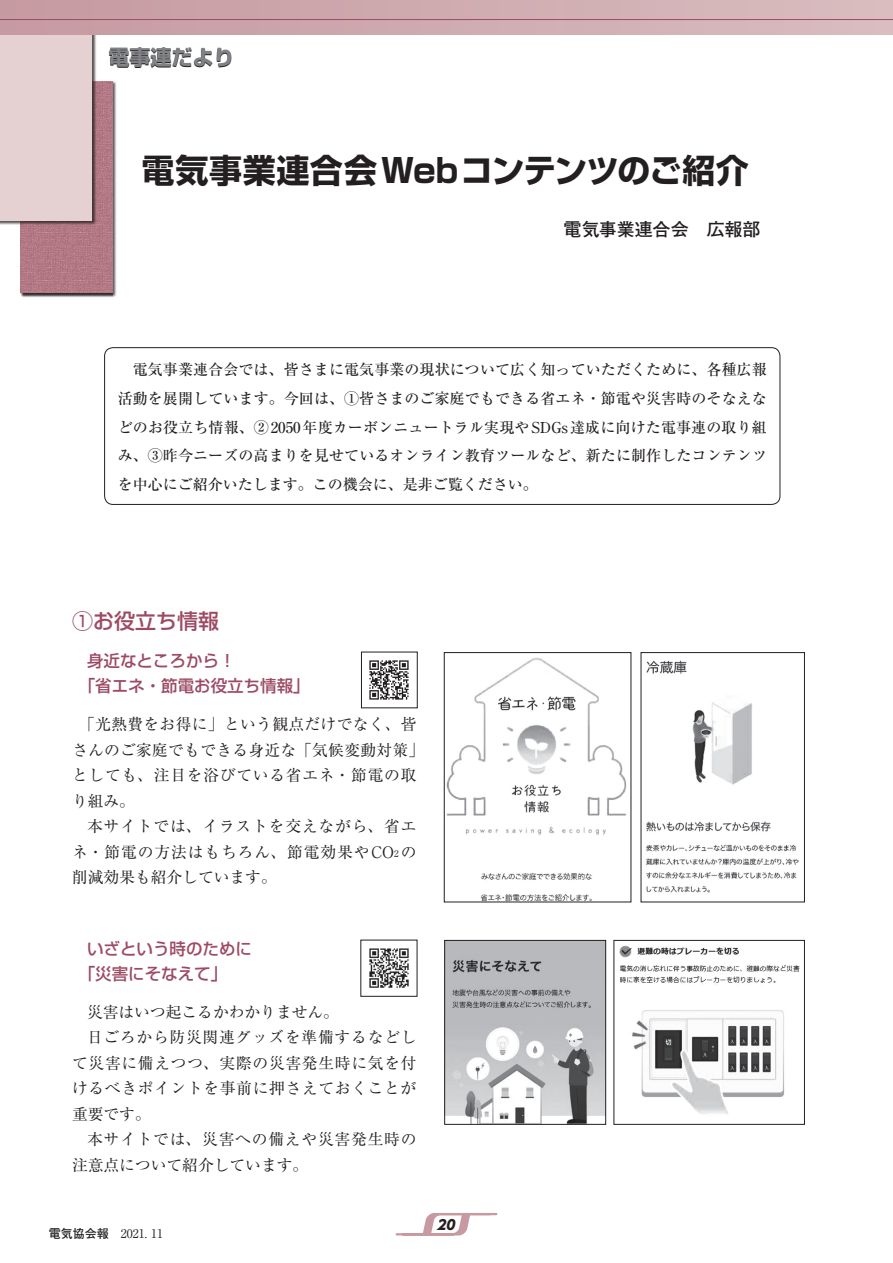
<style>
.page{position:relative;width:893px;height:1263px;background:#fff}
.page>*{position:absolute;margin:0;border:0;box-sizing:border-box;transform-origin:0 0}
.t1{font:700 33px "Shin Go Pro";letter-spacing:.005em;color:#231f20}
.t2{font:500 21px "Shin Go Pro";color:#9c4b63}
.t3{font:700 21px "Shin Go Pro";color:#231f20}
.t4{font:700 18px "Futo Go B101 Pro";letter-spacing:-.005em;color:#231f20}
.t5{font:500 16.5px/25.5px "Shin Go Pro";color:#9c4b63}
.t6{font:15.75px/25.5px "Ryumin Pro";letter-spacing:.045em;color:#231f20;text-align:justify}
.t7{font:15.75px/25.5px "Ryumin Pro";letter-spacing:.02em;color:#231f20}
.t8{font:15.75px "Ryumin Pro";color:#231f20}
.t9{font:500 15px/28.5px "Ryumin Pro";color:#231f20;text-align:justify}
.t10{font:800 13.5px "UD Shin Go NT Pro";color:#231f20}
.t11{font:12px "Ryumin Pro";color:#231f20}
.s1{font-size:9.15px}
.s2{font-family:"Futo Go B101 Pro";font-weight:700}
</style>
<div class="page">
<svg style="left:395px;top:1213px;width:103px;height:23px"></svg>
<div style="left:21px;top:81px;width:96px;height:216px;background:#231f20;opacity:.75"></div>
<img style="left:21px;top:81px;width:92px;height:212px">
<div style="left:0;top:0;width:97px;height:225px;background:#231f20;opacity:.75"></div>
<div style="left:0;top:0;width:92px;height:221px;background:#e5d1d1"></div>
<div style="left:0;top:0;width:893px;height:34px;background:linear-gradient(to right,#c599a0,#d8bcbf)"></div>
<hr style="left:0;top:19px;width:893px;height:1px;background:#9c4b63">
<div style="left:104px;top:347px;width:676px;height:158px;border:1px solid #231f20;border-radius:9px"></div>
<img style="left:446px;top:658px;width:181px;height:242px">
<div style="left:444px;top:652px;width:187px;height:250px;border:1px solid #231f20"></div>
<img style="left:646px;top:660px;width:153px;height:233px">
<div style="left:641px;top:652px;width:164px;height:250px;border:1px solid #231f20"></div>
<img style="left:619px;top:945px;width:181px;height:170px">
<div style="left:614px;top:940px;width:191px;height:184px;border:1px solid #231f20"></div>
<img style="left:446px;top:942px;width:158px;height:180px">
<div style="left:444px;top:940px;width:162px;height:184px;border:1px solid #231f20"></div>
<img style="left:369px;top:660px;width:40px;height:40px">
<div style="left:361px;top:652px;width:57px;height:56px;border:1px solid #231f20"></div>
<img style="left:369px;top:948px;width:40px;height:40px">
<h2 class="t3" style="left:108px;top:42px;width:127px">電事連だより</h2>
<h1 class="t1" style="left:142px;top:144px;width:609px">電気事業連合会Webコンテンツのご紹介</h1>
<p class="t4" style="left:563px;top:215px;width:199px">電気事業連合会　広報部</p>
<p class="t9" style="left:118px;top:355px;width:651px;text-indent:15px">電気事業連合会では、皆さまに電気事業の現状について広く知っていただくために、各種広報活動を展開しています。今回は、①皆さまのご家庭でもできる省エネ・節電や災害時のそなえなどのお役立ち情報、②2050年度カーボンニュートラル実現やSDGs達成に向けた電事連の取り組み、③昨今ニーズの高まりを見せているオンライン教育ツールなど、新たに制作したコンテンツを中心にご紹介いたします。この機会に、是非ご覧ください。</p>
<h2 class="t2" style="left:72px;top:603px;width:148px">①お役立ち情報</h2>
<p class="t5" style="left:79px;top:646px;width:232px;text-indent:8px">身近なところから！<br>「省エネ・節電お役立ち情報」</p>
<p class="t7" style="left:72px;top:710px;width:354px;text-indent:7px">「光熱費をお得に」という観点だけでなく、皆さんのご家庭でもできる身近な「気候変動対策」としても、注目を浴びている省エネ・節電の取り組み。</p>
<p class="t6" style="left:72px;top:812px;width:346px;text-indent:15px">本サイトでは、イラストを交えながら、省エネ・節電の方法はもちろん、節電効果やCO<span class="s1">2</span> の削減効果も紹介しています。</p>
<p class="t5" style="left:79px;top:934px;width:175px;text-indent:8px">いざという時のために「災害にそなえて」</p>
<p class="t8" style="left:87px;top:999px;width:253px">災害はいつ起こるかわかりません。</p>
<p class="t6" style="left:87px;top:1024px;width:331px">日ごろから防災関連グッズを準備するなどし</p>
<p class="t6" style="left:72px;top:1049px;width:346px">て災害に備えつつ、実際の災害発生時に気を付</p>
<p class="t6" style="left:72px;top:1075px;width:346px">けるべきポイントを事前に押さえておくことが</p>
<p class="t6" style="left:72px;top:1100px;width:80px">重要です。</p>
<p class="t6" style="left:87px;top:1126px;width:331px">本サイトでは、災害への備えや災害発生時の</p>
<p class="t8" style="left:72px;top:1152px;width:238px">注意点について紹介しています。</p>
<p class="t11" style="left:49px;top:1224px;width:116px"><span class="s2">電気協会報　</span>2021. 11</p>
<p class="t10" style="left:438px;top:1213px;width:19px">20</p>
</div>
